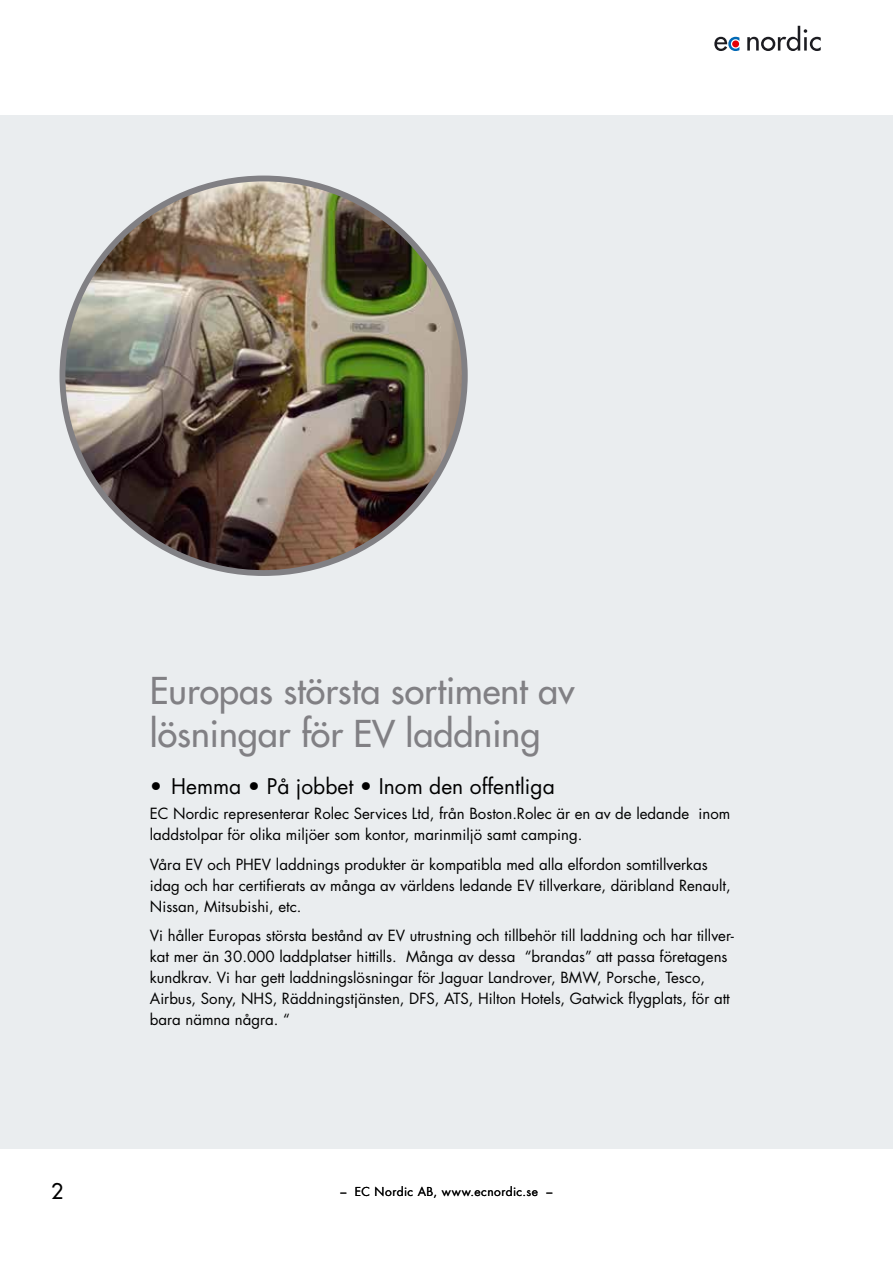
<style>
.page{position:relative;width:893px;height:1263px;background:#fff}
.page>*{position:absolute;margin:0;border:0;box-sizing:border-box;transform-origin:0 0}
.t1{font:500 36px/43.2px "Futura Std";color:#818084}
.t2{font:21px "Futura Std";color:#000}
.t3{font:500 21px "Futura Std";color:#000}
.t4{font:15px/21px "Futura Std";color:#000}
.t5{font:12px "Futura Std";letter-spacing:.04em;color:#000}
</style>
<div class="page">
<div style="left:0;top:115px;width:893px;height:1033px;background:#eaedef"></div>
<svg style="left:714px;top:37px;width:25px;height:14px"></svg>
<svg style="left:747px;top:26px;width:74px;height:25px"></svg>
<div style="left:732px;top:40px;width:7px;height:7px;background:#e60005;border-radius:50%"></div>
<img style="left:62px;top:178px;width:403px;height:395px">
<h1 class="t1" style="left:150px;top:669px;width:426px">Europas största sortiment av lösningar för EV laddning</h1>
<h2 class="t2" style="left:150px;top:773px;width:406px">• Hemma • På jobbet • Inom den offentliga</h2>
<p class="t4" style="left:150px;top:803px;width:582px">EC Nordic representerar Rolec Services Ltd, från Boston.Rolec är en av de ledande inom laddstolpar för olika miljöer som kontor, marinmiljö samt camping.</p>
<p class="t4" style="left:150px;top:854px;width:582px">Våra EV och PHEV laddnings produkter är kompatibla med alla elfordon somtillverkas idag och har certifierats av många av världens ledande EV tillverkare, däribland Renault,<br>Nissan, Mitsubishi, etc.</p>
<p class="t4" style="left:150px;top:925px;width:585px">Vi håller Europas största bestånd av EV utrustning och tillbehör till laddning och har tillver&shy;kat mer än 30.000 laddplatser hittills. Många av dessa “brandas” att passa företagens kundkrav. Vi har gett laddningslösningar för Jaguar Landrover, BMW, Porsche, Tesco, Airbus, Sony, NHS, Räddningstjänsten, DFS, ATS, Hilton Hotels, Gatwick flygplats, för att bara nämna några. “</p>
<h2 class="t3" style="left:51px;top:1178px;width:14px">2</h2>
<p class="t5" style="left:340px;top:1183px;width:214px">– EC Nordic AB, www.ecnordic.se –</p>
</div>
